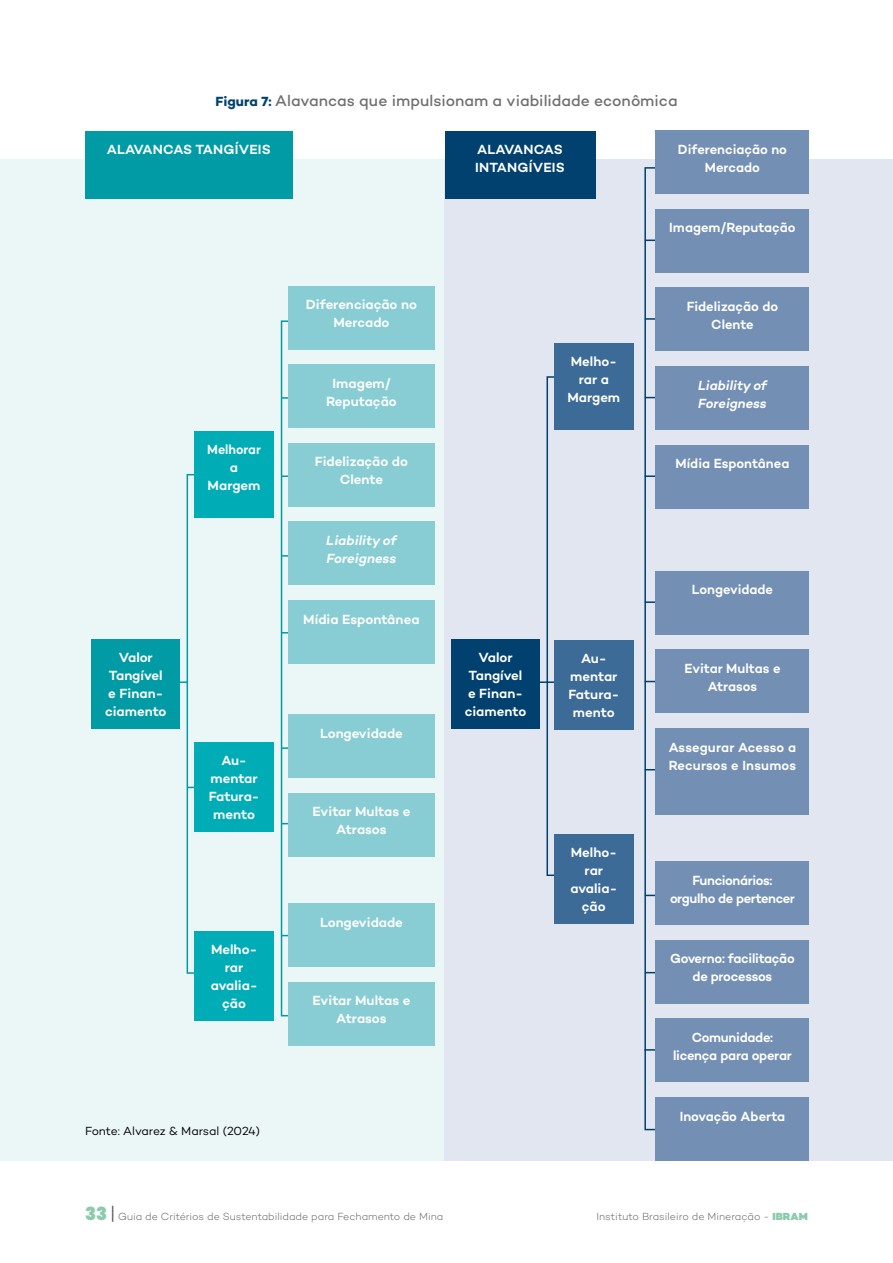
<style>
.page{position:relative;width:893px;height:1263px;background:#fff}
.page>*{position:absolute;margin:0;border:0;box-sizing:border-box;transform-origin:0 0}
.t1{font:500 15.75px "Campton";letter-spacing:.005em;color:#706f6f}
.t2{font:600 13.5px/18px "Campton";color:#fff;text-align:center}
.t3{font:italic 600 13.5px/18px "Campton";letter-spacing:.005em;color:#fff}
.t4{font:600 13.5px/18px "Campton";letter-spacing:-.03em;color:#fff;text-align:center}
.t5{font:600 13.5px/18px "Campton";letter-spacing:-.02em;color:#fff;text-align:center}
.t6{font:600 13.5px/18px "Campton";color:#fff;text-align:center;scale:.94 1}
.t7{font:12px "Campton";letter-spacing:-.01em;color:#000}
.t8{font:300 10.5px "Campton";color:#575756}
.s1{font-weight:700;font-size:13.5px;color:#004170}
.s2{font-family:"Poppins";font-weight:900;font-size:18px;color:#8ccaae}
.s3{font-family:"Poppins";font-size:18px}
.s4{font-weight:900;color:#8ccaae}
</style>
<div class="page">
<div style="left:0;top:159px;width:447px;height:1001px;background:#ebf6f7"></div>
<div style="left:445px;top:159px;width:448px;height:1001px;background:#e1e6f0"></div>
<div style="left:85px;top:131px;width:207px;height:67px;background:#009ba4"></div>
<div style="left:445px;top:131px;width:150px;height:67px;background:#004170"></div>
<div style="left:187px;top:474px;width:12px;height:500px;border:2px solid #009ba4"></div>
<div style="left:546px;top:376px;width:13px;height:500px;border:2px solid #004170"></div>
<div style="left:644px;top:167px;width:13px;height:963px;border:2px solid #004170"></div>
<div style="left:281px;top:320px;width:12px;height:696px;border:2px solid #009ba4"></div>
<svg style="left:281px;top:747px;width:7px;height:2px"></svg>
<svg style="left:281px;top:555px;width:7px;height:2px"></svg>
<svg style="left:281px;top:475px;width:7px;height:2px"></svg>
<svg style="left:281px;top:397px;width:7px;height:2px"></svg>
<svg style="left:180px;top:681px;width:7px;height:2px"></svg>
<hr style="left:535px;top:681px;width:22px;height:2px;background:#004170">
<svg style="left:644px;top:1049px;width:12px;height:2px"></svg>
<svg style="left:645px;top:601px;width:11px;height:2px"></svg>
<svg style="left:645px;top:475px;width:11px;height:2px"></svg>
<svg style="left:645px;top:318px;width:11px;height:2px"></svg>
<div style="left:195px;top:431px;width:79px;height:87px;background:#00adb7"></div>
<div style="left:195px;top:931px;width:79px;height:90px;background:#00adb7"></div>
<div style="left:195px;top:742px;width:79px;height:90px;background:#00adb7"></div>
<div style="left:92px;top:639px;width:88px;height:90px;background:#009ba4"></div>
<div style="left:288px;top:286px;width:147px;height:63px;background:#88cdd3"></div>
<div style="left:288px;top:365px;width:147px;height:63px;background:#88cdd3"></div>
<div style="left:288px;top:443px;width:147px;height:63px;background:#88cdd3"></div>
<div style="left:288px;top:522px;width:147px;height:63px;background:#88cdd3"></div>
<div style="left:288px;top:600px;width:147px;height:64px;background:#88cdd3"></div>
<div style="left:288px;top:714px;width:147px;height:63px;background:#88cdd3"></div>
<div style="left:288px;top:793px;width:147px;height:63px;background:#88cdd3"></div>
<div style="left:288px;top:904px;width:147px;height:63px;background:#88cdd3"></div>
<div style="left:288px;top:982px;width:147px;height:63px;background:#88cdd3"></div>
<div style="left:554px;top:343px;width:79px;height:87px;background:#3c6b97"></div>
<div style="left:554px;top:834px;width:79px;height:89px;background:#3c6b97"></div>
<div style="left:554px;top:640px;width:79px;height:90px;background:#3c6b97"></div>
<div style="left:451px;top:639px;width:89px;height:90px;background:#004170"></div>
<div style="left:656px;top:131px;width:153px;height:63px;background:#738fb4"></div>
<div style="left:656px;top:209px;width:153px;height:63px;background:#738fb4"></div>
<div style="left:656px;top:288px;width:153px;height:63px;background:#738fb4"></div>
<div style="left:656px;top:367px;width:153px;height:63px;background:#738fb4"></div>
<div style="left:656px;top:445px;width:153px;height:63px;background:#738fb4"></div>
<div style="left:656px;top:571px;width:153px;height:63px;background:#738fb4"></div>
<div style="left:656px;top:650px;width:153px;height:63px;background:#738fb4"></div>
<div style="left:656px;top:728px;width:153px;height:87px;background:#738fb4"></div>
<div style="left:656px;top:861px;width:153px;height:63px;background:#738fb4"></div>
<div style="left:656px;top:940px;width:153px;height:63px;background:#738fb4"></div>
<div style="left:656px;top:1019px;width:153px;height:63px;background:#738fb4"></div>
<div style="left:656px;top:1097px;width:153px;height:63px;background:#738fb4"></div>
<p class="t1" style="left:215px;top:91px;width:464px"><span class="s1">Figura 7:</span> Alavancas que impulsionam a viabilidade econômica</p>
<p class="t2" style="left:107px;top:140px;width:166px">ALAVANCAS TANGÍVEIS</p>
<p class="t2" style="left:475px;top:140px;width:91px;text-align:left">ALAVANCAS<br>INTANGÍVEIS</p>
<p class="t2" style="left:678px;top:140px;width:111px">Diferenciação no<br>Mercado</p>
<p class="t6" style="left:207px;top:441px;width:59px">Melhorar a<br>Margem</p>
<p class="t2" style="left:105px;top:648px;width:63px">Valor<br>Tangível e Finan&shy;ciamento</p>
<p class="t2" style="left:209px;top:751px;width:52px">Au&shy;mentar<br>Fatura&shy;mento</p>
<p class="t2" style="left:211px;top:940px;width:48px">Melho&shy;rar avalia&shy;ção</p>
<p class="t7" style="left:85px;top:1123px;width:177px">Fonte: Alvarez &amp; Marsal (2024)</p>
<p class="t2" style="left:306px;top:295px;width:113px">Diferenciação no<br>Mercado</p>
<p class="t2" style="left:326px;top:374px;width:72px">Imagem/<br>Reputação</p>
<p class="t2" style="left:315px;top:452px;width:95px">Fidelização do<br>Clente</p>
<p class="t3" style="left:326px;top:531px;width:72px">Liability of<br>Foreigness</p>
<p class="t2" style="left:303px;top:610px;width:118px">Mídia Espontânea</p>
<p class="t2" style="left:320px;top:724px;width:84px">Longevidade</p>
<p class="t2" style="left:312px;top:802px;width:100px">Evitar Multas e<br>Atrasos</p>
<p class="t2" style="left:320px;top:913px;width:84px">Longevidade</p>
<p class="t2" style="left:312px;top:991px;width:100px">Evitar Multas e<br>Atrasos</p>
<p class="t2" style="left:567px;top:352px;width:54px">Melho&shy;rar a<br>Margem</p>
<p class="t2" style="left:465px;top:648px;width:63px">Valor<br>Tangível e Finan&shy;ciamento</p>
<p class="t2" style="left:568px;top:649px;width:52px">Au&shy;mentar<br>Fatura&shy;mento</p>
<p class="t2" style="left:570px;top:843px;width:48px">Melho&shy;rar avalia&shy;ção</p>
<p class="t2" style="left:669px;top:218px;width:128px">Imagem/Reputação</p>
<p class="t2" style="left:687px;top:297px;width:93px">Fidelização do<br>Clente</p>
<p class="t3" style="left:698px;top:376px;width:70px">Liability of<br>Foreigness</p>
<p class="t2" style="left:675px;top:454px;width:116px">Mídia Espontânea</p>
<p class="t2" style="left:692px;top:580px;width:83px">Longevidade</p>
<p class="t2" style="left:684px;top:659px;width:98px">Evitar Multas e<br>Atrasos</p>
<p class="t2" style="left:669px;top:738px;width:129px;text-align:left">Assegurar Acesso a<br>Recursos e Insumos</p>
<p class="t4" style="left:670px;top:871px;width:127px">Funcionários: orgulho de pertencer</p>
<p class="t5" style="left:670px;top:949px;width:126px">Governo: facilitação de processos</p>
<p class="t2" style="left:673px;top:1028px;width:120px">Comunidade: licença para operar</p>
<p class="t2" style="left:680px;top:1106px;width:107px">Inovação Aberta</p>
<p class="t8" style="left:85px;top:1210px;width:360px"><span class="s2">33</span> <span class="s3">|</span> Guia de Critérios de Sustentabilidade para Fechamento de Mina</p>
<p class="t8" style="left:596px;top:1210px;width:213px">Instituto Brasileiro de Mineração - <span class="s4">IBRAM</span></p>
</div>
